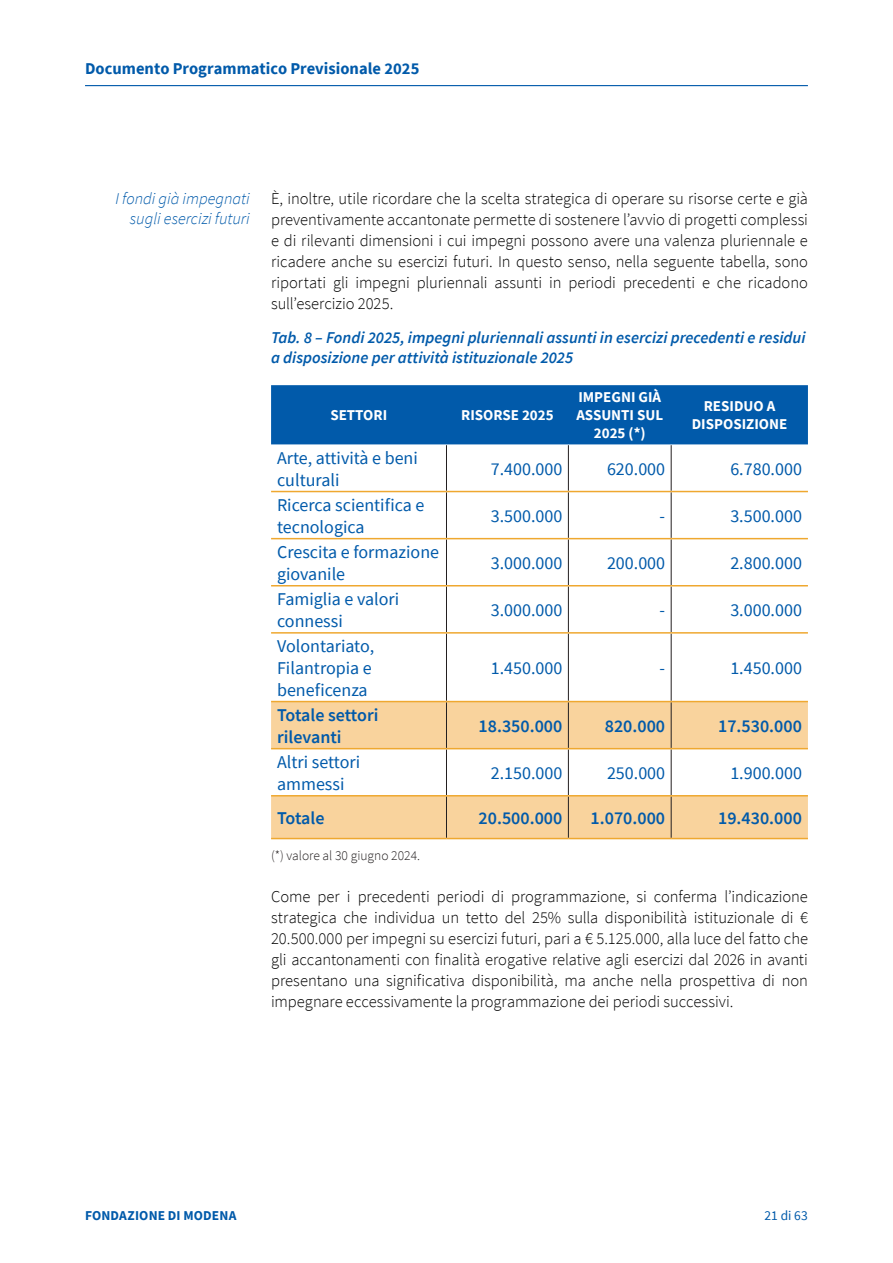
<style>
.page{position:relative;width:893px;height:1263px;background:#fff}
.page>*{position:absolute;margin:0;border:0;box-sizing:border-box;transform-origin:0 0}
.testo_tabella{font:18px/21.6px "Source Sans Pro";color:#015aaa}
.testo_sb_tabella{font:600 18px "Source Sans Pro";color:#015aaa}
.testo{font:300 16.5px/21px "Source Sans Pro";letter-spacing:-.005em;color:#000001;text-align:justify}
.t1{font:italic 600 16.5px/19.8px "Source Sans Pro";color:#015aaa}
.t2{font:700 16.5px "Source Sans Pro";color:#015aaa}
.rettangolo_fuori{font:italic 300 16.5px/19.8px "Source Sans Pro";color:#015aaa;text-align:right}
.titolo_tabella{font:700 15px/18px "Source Sans Pro";color:#fff;text-align:center}
.es_tabella{font:300 13.5px "Source Sans Pro";color:#231f20}
.t3{font:700 13.5px "Source Sans Pro";letter-spacing:.01em;color:#015aaa}
.t4{font:13.5px "Source Sans Pro";color:#015aaa}
</style>
<div class="page">
<hr style="left:85px;top:85px;width:723px;height:1px;background:#015aaa">
<div style="left:271px;top:385px;width:537px;height:59px;background:#015aaa"></div>
<svg style="left:271px;top:492px;width:537px;height:209px"></svg>
<svg style="left:271px;top:702px;width:537px;height:136px;fill:#f9d39d"></svg>
<hr style="left:446px;top:445px;width:1px;height:46px;background:#231f20">
<hr style="left:568px;top:445px;width:1px;height:46px;background:#231f20">
<hr style="left:671px;top:445px;width:1px;height:46px;background:#231f20">
<hr style="left:446px;top:492px;width:1px;height:46px;background:#231f20">
<hr style="left:568px;top:492px;width:1px;height:46px;background:#231f20">
<hr style="left:671px;top:492px;width:1px;height:46px;background:#231f20">
<hr style="left:446px;top:539px;width:1px;height:46px;background:#231f20">
<hr style="left:568px;top:539px;width:1px;height:46px;background:#231f20">
<hr style="left:671px;top:539px;width:1px;height:46px;background:#231f20">
<hr style="left:446px;top:586px;width:1px;height:46px;background:#231f20">
<hr style="left:568px;top:586px;width:1px;height:46px;background:#231f20">
<hr style="left:671px;top:586px;width:1px;height:46px;background:#231f20">
<hr style="left:446px;top:634px;width:1px;height:67px;background:#231f20">
<hr style="left:568px;top:634px;width:1px;height:67px;background:#231f20">
<hr style="left:671px;top:634px;width:1px;height:67px;background:#231f20">
<hr style="left:446px;top:702px;width:1px;height:46px;background:#231f20">
<hr style="left:568px;top:702px;width:1px;height:46px;background:#231f20">
<hr style="left:671px;top:702px;width:1px;height:46px;background:#231f20">
<hr style="left:446px;top:749px;width:1px;height:46px;background:#231f20">
<hr style="left:568px;top:749px;width:1px;height:46px;background:#231f20">
<hr style="left:671px;top:749px;width:1px;height:46px;background:#231f20">
<hr style="left:446px;top:796px;width:1px;height:42px;background:#231f20">
<hr style="left:568px;top:796px;width:1px;height:42px;background:#231f20">
<hr style="left:671px;top:796px;width:1px;height:42px;background:#231f20">
<hr style="left:271px;top:491px;width:175px;height:1px;background:#efa830">
<hr style="left:446px;top:491px;width:122px;height:1px;background:#efa830">
<hr style="left:568px;top:491px;width:103px;height:1px;background:#efa830">
<hr style="left:671px;top:491px;width:137px;height:1px;background:#efa830">
<hr style="left:271px;top:538px;width:175px;height:1px;background:#efa830">
<hr style="left:446px;top:538px;width:122px;height:1px;background:#efa830">
<hr style="left:568px;top:538px;width:103px;height:1px;background:#efa830">
<hr style="left:671px;top:538px;width:137px;height:1px;background:#efa830">
<hr style="left:271px;top:585px;width:175px;height:1px;background:#efa830">
<hr style="left:446px;top:585px;width:122px;height:1px;background:#efa830">
<hr style="left:568px;top:585px;width:103px;height:1px;background:#efa830">
<hr style="left:671px;top:585px;width:137px;height:1px;background:#efa830">
<hr style="left:271px;top:632px;width:175px;height:2px;background:#efa830">
<hr style="left:446px;top:632px;width:122px;height:2px;background:#efa830">
<hr style="left:568px;top:632px;width:103px;height:2px;background:#efa830">
<hr style="left:671px;top:632px;width:137px;height:2px;background:#efa830">
<hr style="left:271px;top:701px;width:175px;height:1px;background:#efa830">
<hr style="left:446px;top:701px;width:122px;height:1px;background:#efa830">
<hr style="left:568px;top:701px;width:103px;height:1px;background:#efa830">
<hr style="left:671px;top:701px;width:137px;height:1px;background:#efa830">
<hr style="left:271px;top:748px;width:175px;height:1px;background:#efa830">
<hr style="left:446px;top:748px;width:122px;height:1px;background:#efa830">
<hr style="left:568px;top:748px;width:103px;height:1px;background:#efa830">
<hr style="left:671px;top:748px;width:137px;height:1px;background:#efa830">
<hr style="left:271px;top:795px;width:175px;height:1px;background:#efa830">
<hr style="left:446px;top:795px;width:122px;height:1px;background:#efa830">
<hr style="left:568px;top:795px;width:103px;height:1px;background:#efa830">
<hr style="left:671px;top:795px;width:137px;height:1px;background:#efa830">
<hr style="left:271px;top:838px;width:175px;height:1px;background:#efa830">
<hr style="left:446px;top:838px;width:122px;height:1px;background:#efa830">
<hr style="left:568px;top:838px;width:103px;height:1px;background:#efa830">
<hr style="left:671px;top:838px;width:137px;height:1px;background:#efa830">
<p class="t2" style="left:85px;top:58px;width:336px">Documento Programmatico Previsionale 2025</p>
<p class="rettangolo_fuori" style="left:115px;top:188px;width:136px">I fondi già impegnati sugli esercizi futuri</p>
<p class="testo" style="left:271px;top:188px;width:538px">È, inoltre, utile ricordare che la scelta strategica di operare su risorse certe e già preventivamente accantonate permette di sostenere l’avvio di progetti complessi e di rilevanti dimensioni i cui impegni possono avere una valenza pluriennale e ricadere anche su esercizi futuri. In questo senso, nella seguente tabella, sono riportati gli impegni pluriennali assunti in periodi precedenti e che ricadono sull’esercizio 2025.</p>
<p class="t1" style="left:271px;top:327px;width:536px">Tab. 8 – Fondi 2025, impegni pluriennali assunti in esercizi precedenti e residui a disposizione per attività istituzionale 2025</p>
<p class="titolo_tabella" style="left:330px;top:406px;width:58px">SETTORI</p>
<p class="titolo_tabella" style="left:461px;top:406px;width:94px">RISORSE 2025</p>
<p class="titolo_tabella" style="left:576px;top:388px;width:88px">IMPEGNI GIÀ<br>ASSUNTI SUL<br>2025 (*)</p>
<p class="titolo_tabella" style="left:704px;top:397px;width:73px">RESIDUO A</p>
<p class="titolo_tabella" style="left:692px;top:415px;width:97px">DISPOSIZIONE</p>
<p class="testo_tabella" style="left:277px;top:447px;width:142px">Arte, attività e beni culturali</p>
<p class="testo_tabella" style="left:277px;top:494px;width:149px">Ricerca scientifica e tecnologica</p>
<p class="testo_tabella" style="left:277px;top:541px;width:164px">Crescita e formazione giovanile</p>
<p class="testo_tabella" style="left:491px;top:458px;width:73px">7.400.000</p>
<p class="testo_tabella" style="left:607px;top:458px;width:60px">620.000</p>
<p class="testo_tabella" style="left:730px;top:458px;width:73px">6.780.000</p>
<p class="testo_tabella" style="left:491px;top:505px;width:73px">3.500.000</p>
<p class="testo_tabella" style="left:660px;top:505px;width:7px">-</p>
<p class="testo_tabella" style="left:730px;top:505px;width:73px">3.500.000</p>
<p class="testo_tabella" style="left:491px;top:552px;width:73px">3.000.000</p>
<p class="testo_tabella" style="left:607px;top:552px;width:60px">200.000</p>
<p class="testo_tabella" style="left:730px;top:552px;width:73px">2.800.000</p>
<p class="testo_tabella" style="left:277px;top:588px;width:124px">Famiglia e valori connessi</p>
<p class="testo_tabella" style="left:491px;top:599px;width:73px">3.000.000</p>
<p class="testo_tabella" style="left:660px;top:599px;width:7px">-</p>
<p class="testo_tabella" style="left:730px;top:599px;width:73px">3.000.000</p>
<p class="testo_tabella" style="left:277px;top:635px;width:99px">Volontariato,</p>
<p class="testo_tabella" style="left:277px;top:657px;width:96px">Filantropia e</p>
<p class="testo_tabella" style="left:277px;top:679px;width:92px">beneficenza</p>
<p class="testo_tabella" style="left:491px;top:657px;width:73px">1.450.000</p>
<p class="testo_tabella" style="left:660px;top:657px;width:7px">-</p>
<p class="testo_tabella" style="left:730px;top:657px;width:73px">1.450.000</p>
<p class="testo_sb_tabella" style="left:277px;top:703px;width:103px">Totale settori</p>
<p class="testo_sb_tabella" style="left:277px;top:725px;width:66px">rilevanti</p>
<p class="testo_tabella" style="left:277px;top:751px;width:85px">Altri settori</p>
<p class="testo_tabella" style="left:277px;top:773px;width:69px">ammessi</p>
<p class="testo_sb_tabella" style="left:479px;top:714px;width:85px">18.350.000</p>
<p class="testo_sb_tabella" style="left:605px;top:714px;width:62px">820.000</p>
<p class="testo_sb_tabella" style="left:718px;top:714px;width:85px">17.530.000</p>
<p class="testo_tabella" style="left:491px;top:762px;width:73px">2.150.000</p>
<p class="testo_tabella" style="left:607px;top:762px;width:60px">250.000</p>
<p class="testo_tabella" style="left:730px;top:762px;width:73px">1.900.000</p>
<p class="testo_sb_tabella" style="left:277px;top:806px;width:49px">Totale</p>
<p class="testo_sb_tabella" style="left:479px;top:806px;width:85px">20.500.000</p>
<p class="testo_sb_tabella" style="left:591px;top:806px;width:76px">1.070.000</p>
<p class="testo_sb_tabella" style="left:718px;top:806px;width:85px">19.430.000</p>
<p class="es_tabella" style="left:271px;top:847px;width:151px">(*) valore al 30 giugno 2024.</p>
<p class="testo" style="left:271px;top:886px;width:538px">Come per i precedenti periodi di programmazione, si conferma l’indicazione strategica che individua un tetto del 25% sulla disponibilità istituzionale di € 20.500.000 per impegni su esercizi futuri, pari a € 5.125.000, alla luce del fatto che gli accantonamenti con finalità erogative relative agli esercizi dal 2026 in avanti presentano una significativa disponibilità, ma anche nella prospettiva di non impegnare eccessivamente la programmazione dei periodi successivi.</p>
<p class="t3" style="left:85px;top:1207px;width:153px">FONDAZIONE DI MODENA</p>
<p class="t4" style="left:764px;top:1207px;width:45px">21 di 63</p>
</div>
